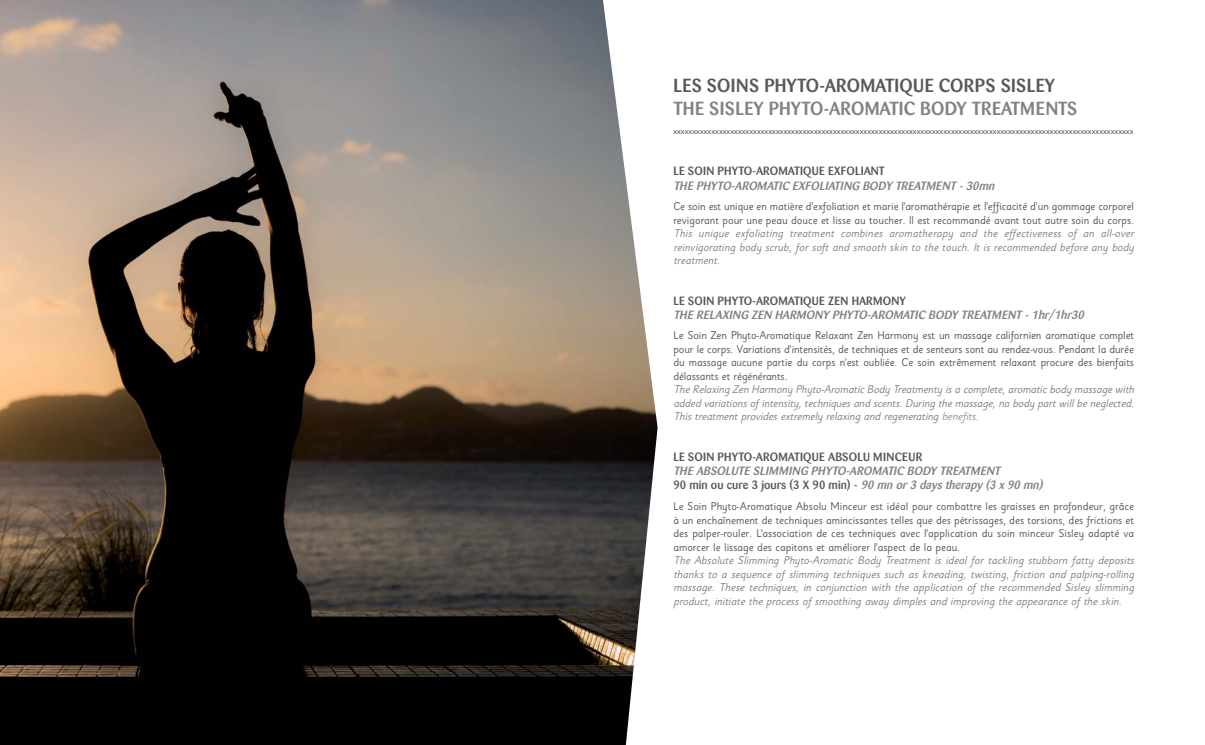
<style>
.page{position:relative;width:1205px;height:745px;background:#fff}
.page>*{position:absolute;margin:0;border:0;box-sizing:border-box;transform-origin:0 0}
.t1{font:500 18.75px "Barmeno";color:#808285}
.t2{font:500 18.75px "Barmeno";letter-spacing:.02em;color:#58595b}
.t3{font:italic 500 11.88px/14.2px "Barmeno";color:#808285}
.t4{font:500 11.88px "Barmeno";letter-spacing:.02em;color:#58595b}
.t5{font:11.25px/13.5px "Sassoon Sans";letter-spacing:-.005em;color:#58595b;text-align:justify}
.t6{font:italic 11.25px/13.5px "Sassoon Sans";color:#808285;text-align:justify}
.t7{font:7.5px "U8";letter-spacing:.01em;color:#58595b}
.s1{color:#939598}
.s2{font-style:normal;color:#58595b}
</style>
<div class="page">
<img style="left:0;top:0;width:657px;height:744px">
<h1 class="t2" style="left:673px;top:78px;width:383px">LES SOINS PHYTO-AROMATIQUE CORPS SISLEY</h1>
<h1 class="t1" style="left:673px;top:100px;width:405px">THE SISLEY PHYTO-AROMATIC BODY TREATMENTS</h1>
<p class="t7" style="left:673px;top:125px;width:462px">xxxxxxxxxxxxxxxxxxxxxxxxxxxxxxxxxxxxxxxxxxxxxxxxxxxxxxxxxxxxxxxxxxxxxxxxxxxxxxxxxxxxxxxxxxxxxxxxxxxxxxxxxxxxxxxxxxxxxxxxx</p>
<p class="t4" style="left:673px;top:166px;width:213px">LE SOIN PHYTO-AROMATIQUE EXFOLIANT</p>
<p class="t3" style="left:673px;top:179px;width:325px">THE PHYTO-AROMATIC EXFOLIATING BODY TREATMENT -30mn</p>
<p class="t5" style="left:673px;top:201px;width:462px">Ce soin est unique en matière d’exfoliation et marie l’aromathérapie et l’efficacité d’un gommage corporel revigorant pour une peau douce et lisse au toucher. Il est recommandé avant tout autre soin du corps.</p>
<p class="t6" style="left:673px;top:228px;width:465px">This unique exfoliating treatment combines aromatherapy and the effectiveness of an all-over reinvigorating body scrub, for soft and smooth skin to the touch. It is recommended before any body treatment.</p>
<p class="t4" style="left:673px;top:295px;width:234px">LE SOIN PHYTO-AROMATIQUE ZEN HARMONY</p>
<p class="t3" style="left:673px;top:308px;width:415px">THE RELAXING ZEN HARMONY PHYTO-AROMATIC BODY TREATMENT -1hr/1hr30</p>
<p class="t5" style="left:673px;top:330px;width:462px">Le Soin Zen Phyto-Aromatique Relaxant Zen Harmony est un massage californien aromatique complet pour le corps. Variations d’intensités, de techniques et de senteurs sont au rendez-vous. Pendant la durée du massage aucune partie du corps n’est oubliée. Ce soin extrêmement relaxant procure des bienfaits délassants et régénérants.</p>
<p class="t6" style="left:673px;top:384px;width:465px">The Relaxing Zen Harmony Phyto-AromaticBody Treatmenty isa complete,aromaticbody massage with added variationsof intensity,techniquesand scents.During the massage,no body partwillbe neglected.<br>This treatment provides extremely relaxing and regenerating <span class="s1">benefits.</span></p>
<p class="t4" style="left:673px;top:451px;width:250px">LE SOIN PHYTO-AROMATIQUE ABSOLU MINCEUR</p>
<p class="t3" style="left:673px;top:464px;width:373px">THE ABSOLUTE SLIMMING PHYTO-AROMATIC BODY TREATMENT<br><span class="s2">90 min ou cure 3 jours (3 X 90 min) -</span> 90 mn or3 days therapy (3 x 90 mn)</p>
<p class="t5" style="left:673px;top:500px;width:462px">Le Soin Phyto-Aromatique Absolu Minceur est idéal pour combattre les graisses en profondeur, grâce à un enchaînement de techniques amincissantes telles que des pétrissages, des torsions, des frictions et des palper-rouler. L’association de ces techniques avec l’application du soin minceur Sisley adapté va amorcer le lissage des capitons et améliorer l’aspect de la peau.</p>
<p class="t6" style="left:673px;top:554px;width:465px">The Absolute Slimming Phyto-Aromatic Body Treatment is ideal for tackling stubborn fatty deposits thanks to a sequence of slimming techniques such as kneading, twisting, friction and palping-rolling massage. These techniques, in conjunction with the application of the recommended Sisley slimming product, initiate the process of smoothing away dimples and improving the appearance of the skin.</p>
</div>
